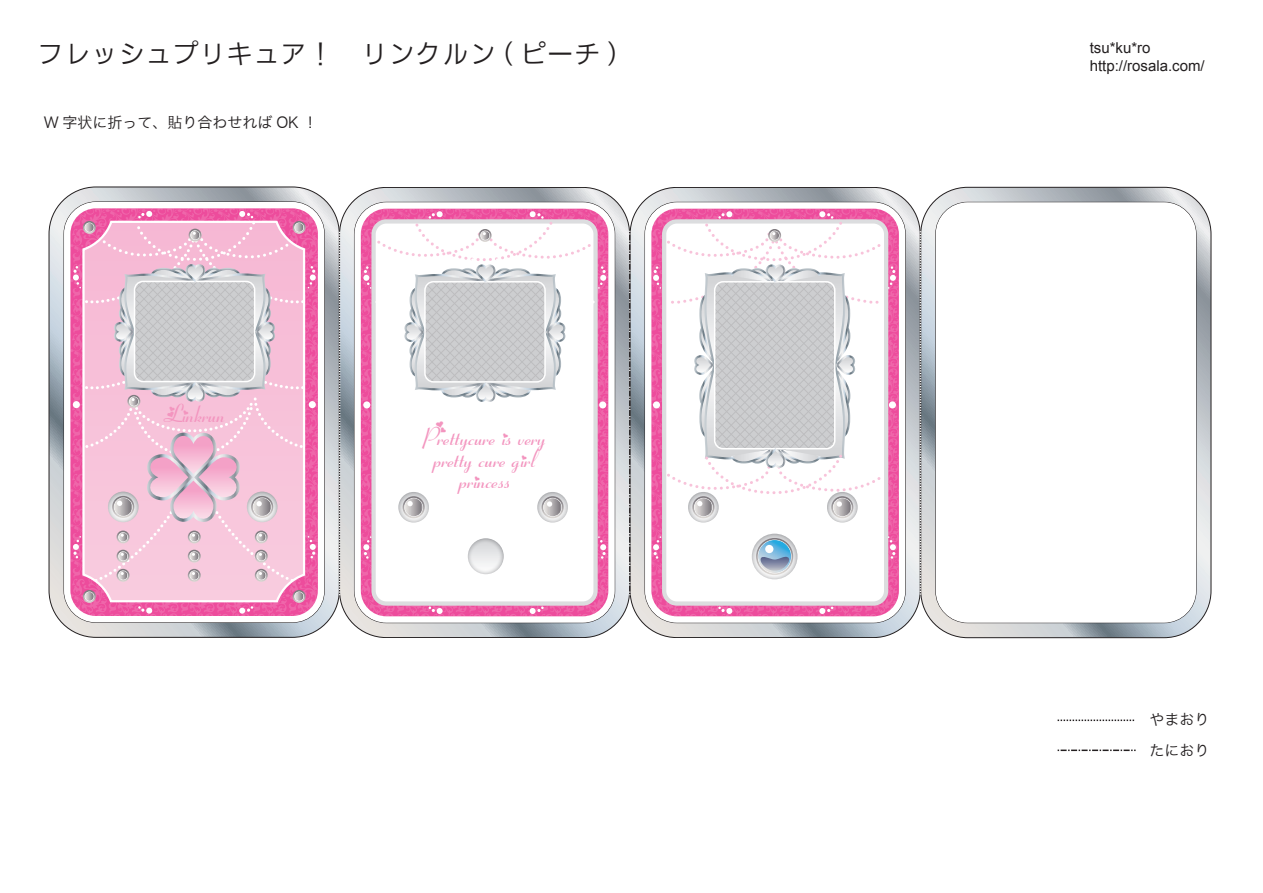
<style>
.page{position:relative;width:1263px;height:893px;background:#fff}
.page>*{position:absolute;margin:0;border:0;box-sizing:border-box;transform-origin:0 0}
.t1{font:27px "PS NOW GM 83 pv RKSJ H";color:#231f20}
.t2{font:25.5px/21.5px "Fiolex Girls";color:#f395bf;text-align:center}
.t3{font:15px "Arial";color:#231f20}
.t4{font:15px/30.3px "Hiragino Kaku W3 90 msp RKSJ H";color:#231f20}
</style>
<div class="page">
<svg style="left:49px;top:187px;width:290px;height:450px"></svg>
<div style="left:64px;top:202px;width:260px;height:420px;background:#fff;border-radius:32px"></div>
<svg style="left:70px;top:208px;width:248px;height:408px"></svg>
<svg style="left:146px;top:607px;width:7px;height:7px"></svg>
<div style="left:239px;top:607px;width:6px;height:7px;background:#fff;border-radius:3px"></div>
<svg style="left:921px;top:187px;width:290px;height:451px"></svg>
<div style="left:936px;top:202px;width:260px;height:421px;background:#fff;border-radius:32px"></div>
<svg style="left:340px;top:187px;width:290px;height:451px"></svg>
<svg style="left:354px;top:202px;width:261px;height:421px"></svg>
<svg style="left:361px;top:209px;width:247px;height:407px"></svg>
<div style="left:371px;top:219px;width:227px;height:387px;background:linear-gradient(to right,#e3e3e5,#e3e4e5);border-radius:15px"></div>
<div style="left:376px;top:224px;width:217px;height:377px;background:#fff;border-radius:11px"></div>
<svg style="left:630px;top:187px;width:290px;height:451px"></svg>
<div style="left:645px;top:202px;width:260px;height:421px;background:#fff;border-radius:32px"></div>
<svg style="left:651px;top:209px;width:248px;height:407px"></svg>
<div style="left:662px;top:219px;width:226px;height:387px;background:linear-gradient(to right,#e3e3e5,#e3e3e5);border-radius:15px"></div>
<div style="left:666px;top:224px;width:218px;height:377px;background:#fff;border-radius:11px"></div>
<svg style="left:629px;top:231px;width:1px;height:364px"></svg>
<svg style="left:920px;top:231px;width:1px;height:365px"></svg>
<svg style="left:339px;top:233px;width:1px;height:363px"></svg>
<svg style="left:68px;top:211px;width:248px;height:401px"></svg>
<div style="left:363px;top:401px;width:7px;height:7px;background:#fff;border-radius:50%"></div>
<div style="left:599px;top:401px;width:7px;height:7px;background:#fff;border-radius:50%"></div>
<svg style="left:363px;top:536px;width:8px;height:23px"></svg>
<svg style="left:598px;top:536px;width:8px;height:23px"></svg>
<svg style="left:436px;top:211px;width:7px;height:7px"></svg>
<svg style="left:529px;top:211px;width:7px;height:7px"></svg>
<div style="left:436px;top:608px;width:7px;height:6px;background:#fff;border-radius:3px"></div>
<svg style="left:428px;top:606px;width:7px;height:6px"></svg>
<div style="left:529px;top:608px;width:7px;height:6px;background:#fff;border-radius:3px"></div>
<svg style="left:537px;top:606px;width:7px;height:6px"></svg>
<svg style="left:398px;top:492px;width:31px;height:31px"></svg>
<svg style="left:403px;top:496px;width:22px;height:22px"></svg>
<div style="left:404px;top:498px;width:19px;height:18px;border:1px solid #fff;border-radius:50%"></div>
<svg style="left:405px;top:498px;width:18px;height:18px"></svg>
<svg style="left:407px;top:501px;width:6px;height:5px"></svg>
<svg style="left:468px;top:538px;width:36px;height:36px"></svg>
<svg style="left:537px;top:492px;width:31px;height:31px"></svg>
<svg style="left:541px;top:496px;width:23px;height:22px"></svg>
<div style="left:543px;top:498px;width:19px;height:18px;border:1px solid #fff;border-radius:50%"></div>
<svg style="left:544px;top:498px;width:17px;height:18px"></svg>
<svg style="left:547px;top:501px;width:5px;height:6px"></svg>
<svg style="left:363px;top:213px;width:243px;height:189px"></svg>
<svg style="left:653px;top:536px;width:8px;height:23px"></svg>
<svg style="left:888px;top:536px;width:8px;height:23px"></svg>
<svg style="left:726px;top:211px;width:7px;height:7px"></svg>
<svg style="left:819px;top:211px;width:7px;height:7px"></svg>
<div style="left:726px;top:608px;width:7px;height:6px;background:#fff;border-radius:3px"></div>
<svg style="left:718px;top:606px;width:7px;height:6px"></svg>
<div style="left:819px;top:608px;width:7px;height:6px;background:#fff;border-radius:3px"></div>
<svg style="left:827px;top:606px;width:6px;height:6px"></svg>
<div style="left:688px;top:492px;width:31px;height:31px;background:#fafafa;border-radius:15px"></div>
<svg style="left:688px;top:492px;width:31px;height:31px"></svg>
<svg style="left:692px;top:496px;width:22px;height:22px"></svg>
<svg style="left:694px;top:498px;width:18px;height:18px"></svg>
<svg style="left:752px;top:534px;width:45px;height:45px"></svg>
<svg style="left:756px;top:538px;width:37px;height:37px"></svg>
<svg style="left:758px;top:540px;width:33px;height:33px"></svg>
<svg style="left:759px;top:554px;width:32px;height:17px"></svg>
<div style="left:765px;top:545px;width:8px;height:8px;background:#fff;border-radius:50%"></div>
<div style="left:827px;top:492px;width:31px;height:31px;background:#f9f9f9;border-radius:15px"></div>
<svg style="left:827px;top:492px;width:31px;height:31px"></svg>
<svg style="left:831px;top:496px;width:22px;height:22px"></svg>
<svg style="left:833px;top:498px;width:18px;height:18px"></svg>
<svg style="left:653px;top:213px;width:243px;height:294px"></svg>
<svg style="left:1057px;top:719px;width:78px;height:2px"></svg>
<svg style="left:1057px;top:749px;width:78px;height:2px"></svg>
<p class="t1" style="left:37px;top:40px;width:582px">フレッシュプリキュア！　リンクルン ( ピーチ )</p>
<p class="t4" style="left:44px;top:107px;width:275px">W 字状に折って、貼り合わせれば OK ！</p>
<p class="t2" style="left:167px;top:402px;width:62px">Linkrun</p>
<p class="t2" style="left:426px;top:426px;width:124px">Prettycure is very pretty cure girl princess</p>
<p class="t3" style="left:1090px;top:38px;width:62px">tsu*ku*ro</p>
<p class="t3" style="left:1090px;top:56px;width:117px">http://rosala.com/</p>
<p class="t4" style="left:1149px;top:705px;width:61px">やまおりたにおり</p>
</div>
